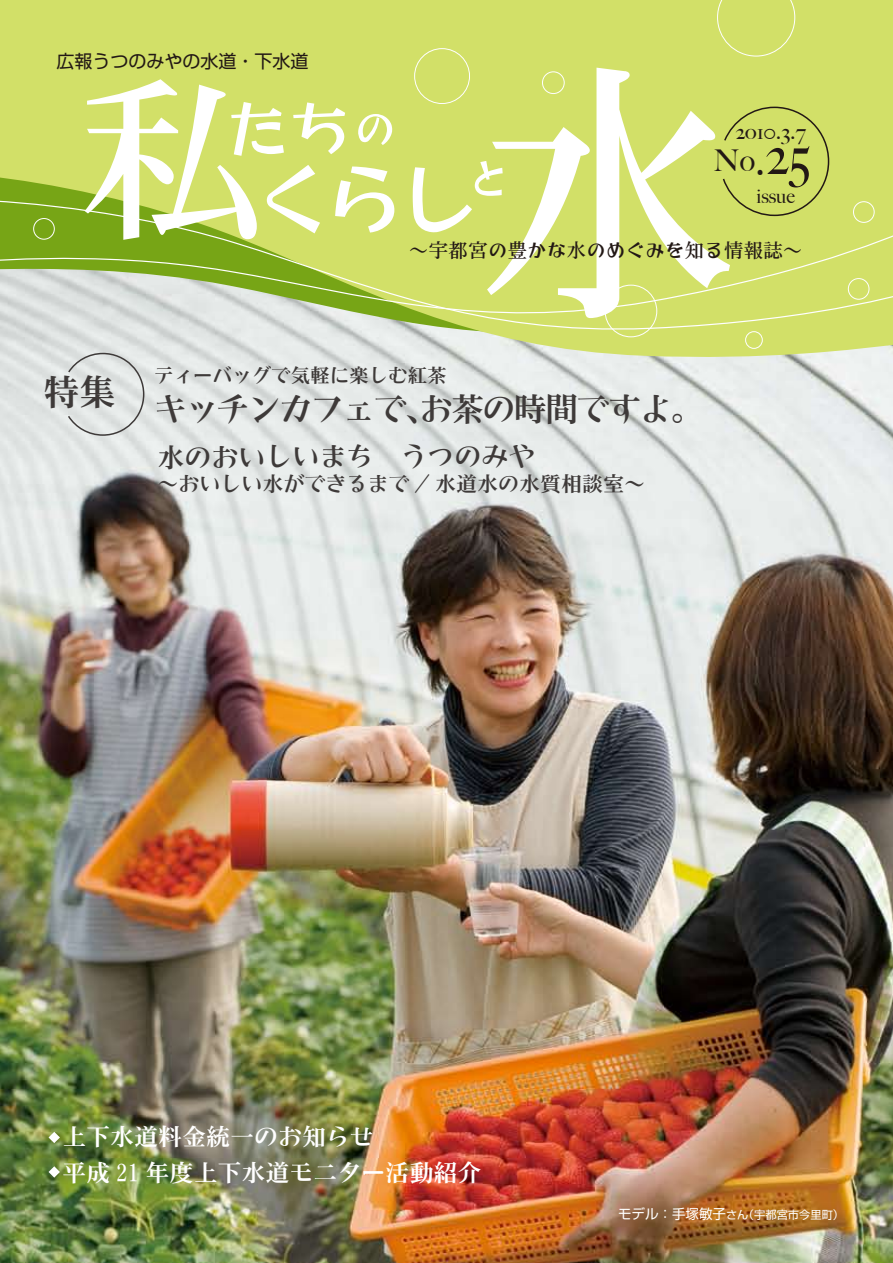
<style>
.page{position:relative;width:893px;height:1263px;background:#fff}
.page>*{position:absolute;margin:0;border:0;box-sizing:border-box;transform-origin:0 0}
.t1{font:36px "FGP Hei Min W7 Karatach B";color:#3e3a39}
.t2{font:33px "FGP Hei Min W7 Karatach B";letter-spacing:-.05em;color:#3e3a39}
.t3{font:500 30px "Big Caslon";color:#221815}
.t4{font:27px "FGP Hei Min W7 Karatach B";color:#3e3a39}
.t5{font:24px/36px "FGP Hei Min W7 Karatach B";color:#fff}
.t6{font:21px "FGP Hei Min W7 Karatach B";color:#3e3a39}
.t7{font:500 21px "Big Caslon";color:#221815;scale:1.07 1}
.t8{font:19.65px "FGP Hei Min W5 Kodemari M";color:#221815}
.t9{font:19.5px "FGP Hei Min W7 Karatach B";color:#3e3a39}
.t10{font:500 19.5px "Big Caslon";color:#221815}
.t11{font:18px "Shin Go Pro";color:#221815}
.t12{font:11.25px "Shin Go Pro";color:#fff}
.s1{font-size:41.1px}
.s2{font-size:54px}
.s3{font-family:"Musasikana PC2411"}
.s4{font-size:13.5px}
</style>
<div class="page">
<img style="left:0;top:360px;width:893px;height:903px">
<svg style="left:0;top:0;width:893px;height:360px;fill:#d2e068"></svg>
<svg style="left:413px;top:161px;width:74px;height:38px"></svg>
<svg style="left:85px;top:79px;width:309px;height:120px"></svg>
<svg style="left:487px;top:68px;width:243px;height:131px;fill:#d2e068"></svg>
<svg style="left:0;top:199px;width:893px;height:137px"></svg>
<svg style="left:0;top:224px;width:893px;height:108px"></svg>
<div style="left:605px;top:285px;width:52px;height:52px;border:1px solid #fff;border-radius:50%"></div>
<div style="left:414px;top:48px;width:56px;height:56px;border:1px solid #fff;border-radius:50%"></div>
<div style="left:853px;top:201px;width:21px;height:22px;border:1px solid #fff;border-radius:50%"></div>
<div style="left:717px;top:0;width:78px;height:56px;background:#d2e068"></div>
<div style="left:33px;top:218px;width:22px;height:22px;border:1px solid #fff;border-radius:50%"></div>
<div style="left:848px;top:278px;width:21px;height:22px;border:1px solid #fff;border-radius:50%"></div>
<div style="left:745px;top:331px;width:18px;height:18px;border:1px solid #fff;border-radius:50%"></div>
<div style="left:542px;top:71px;width:23px;height:23px;border:1px solid #fff;border-radius:50%"></div>
<div style="left:722px;top:106px;width:108px;height:111px;background:#d2e068"></div>
<svg style="left:66px;top:352px;width:79px;height:85px"></svg>
<svg style="left:49px;top:1132px;width:11px;height:11px"></svg>
<svg style="left:49px;top:1166px;width:11px;height:12px"></svg>
<p class="t11" style="left:56px;top:46px;width:254px">広報うつのみやの水道・下水道</p>
<p class="t7" style="left:735px;top:120px;width:67px">2o10.3.7</p>
<p class="t3" style="left:714px;top:143px;width:98px">No<span class="s1">.</span><span class="s2">25</span></p>
<p class="t10" style="left:756px;top:184px;width:40px">issue</p>
<p class="t8" style="left:409px;top:240px;width:395px">〜宇都宮<span class="s3">の</span>豊<span class="s3">かな</span>水<span class="s3">のめぐみを</span>知<span class="s3">る</span>情報誌〜</p>
<p class="t1" style="left:43px;top:374px;width:74px">特集</p>
<p class="t9" style="left:154px;top:366px;width:294px">ティーバッグで気軽に楽しむ紅茶</p>
<p class="t2" style="left:154px;top:393px;width:551px">キッチンカフェで、お茶の時間ですよ。</p>
<p class="t4" style="left:157px;top:443px;width:380px">水のおいしいまち　うつのみや</p>
<p class="t6" style="left:157px;top:473px;width:489px">〜おいしい水ができるまで / 水道水の水質相談室〜</p>
<p class="t5" style="left:62px;top:1118px;width:421px">上下水道料金統一のお知らせ<br>平成 21 年度上下水道モニター活動紹介</p>
<p class="t12" style="left:618px;top:1205px;width:228px"><span class="s4">モデル：手塚敏子</span>さん（宇都宮市今里町）</p>
</div>
